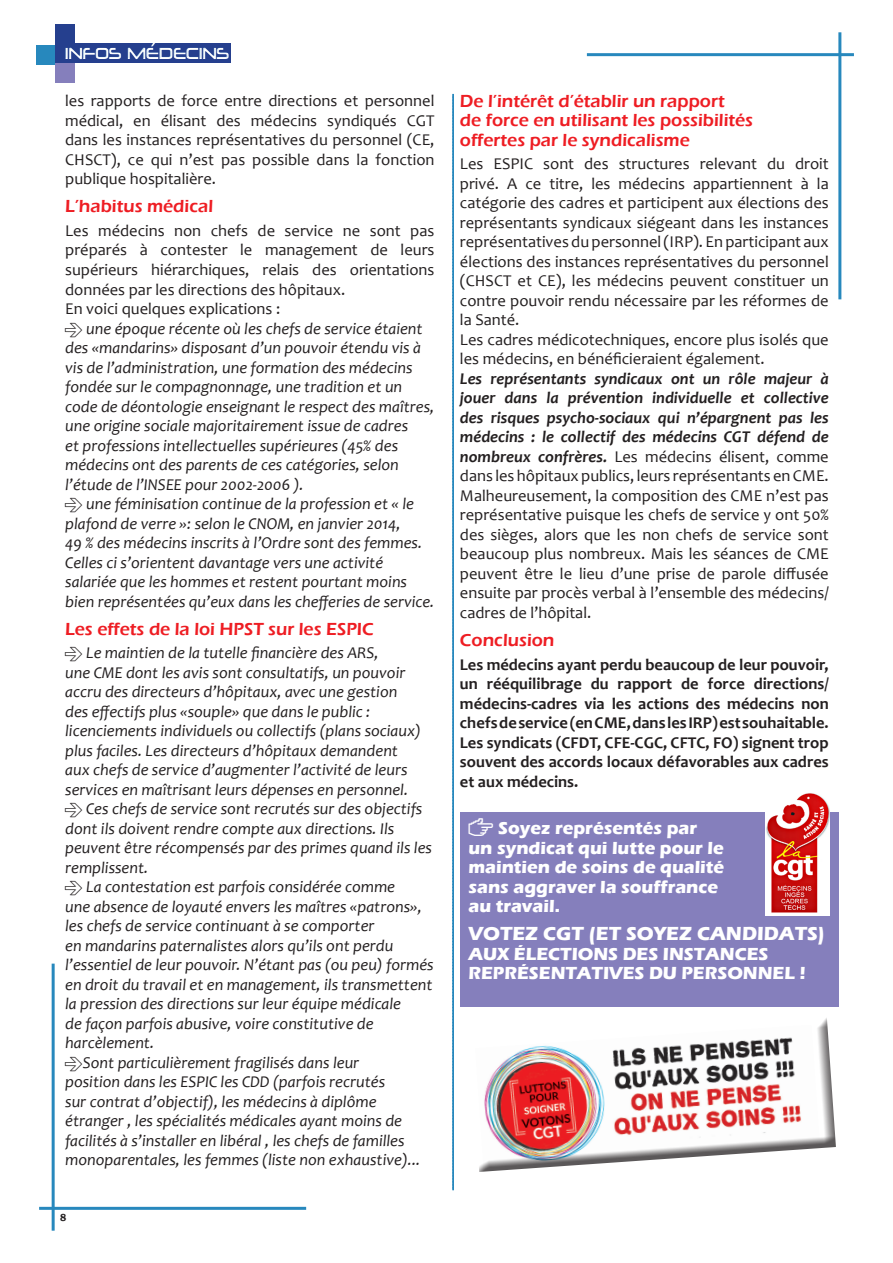
<style>
.page{position:relative;width:893px;height:1263px;background:#fff}
.page>*{position:absolute;margin:0;border:0;box-sizing:border-box;transform-origin:0 0}
.exergue{font:700 19.5px "Eras ITC";color:#fff}
.exergue-2{font:700 18px/19.5px "Eras ITC";color:#fff}
.inter{font:600 18px/19.5px "Eras ITC";color:#ee1d23}
.txt_courant_3_col{font:italic 16.5px/19.5px "Candara";color:#231f20}
.txt_courant_3_col-2{font:16.5px/19.5px "Candara";color:#231f20;text-align:justify}
.txt_courant_3_col-3{font:700 16.5px/19.5px "Candara";color:#231f20;text-align:justify}
.t1{font:16.5px "Neuropolitical Rg";letter-spacing:-.05em;color:#fff}
.t2{font:600 10.5px "Franklin Gothic";color:#231f20}
.s1{font-family:"Arrowstfb";font-style:normal}
.s2{font-weight:700;font-style:italic}
.s3{font-family:"Arrowstfb";font-weight:400;font-size:19.5px}
</style>
<div class="page">
<hr style="left:52px;top:963px;width:3px;height:268px;background:#2788bd">
<hr style="left:39px;top:1207px;width:267px;height:3px;background:#2788bd">
<hr style="left:838px;top:32px;width:3px;height:267px;background:#2788bd">
<hr style="left:587px;top:53px;width:267px;height:3px;background:#2788bd">
<div style="left:461px;top:812px;width:378px;height:194px;background:#857fbc"></div>
<img style="left:765px;top:793px;width:64px;height:123px">
<img style="left:479px;top:1018px;width:357px;height:154px">
<div style="left:36px;top:45px;width:19px;height:19px;background:#2788bd"></div>
<div style="left:55px;top:45px;width:19px;height:19px;background:#857fbc"></div>
<div style="left:55px;top:25px;width:20px;height:19px;background:#253f8e"></div>
<div style="left:55px;top:64px;width:20px;height:19px;background:#857fbc"></div>
<div style="left:55px;top:44px;width:176px;height:19px;background:#253f8e"></div>
<div style="left:61px;top:41px;width:173px;height:23px;background:#253f8e"></div>
<div style="left:61px;top:39px;width:173px;height:22px;background:#2788bd;opacity:.75"></div>
<svg style="left:452px;top:94px;width:2px;height:1096px;background:#3991c2"></svg>
<p class="t1" style="left:64px;top:43px;width:167px">INFOS MÉDECINS</p>
<p class="txt_courant_3_col-2" style="left:65px;top:91px;width:371px">les rapports de force entre directions et personnel médical, en élisant des médecins syndiqués CGT dans les instances représentatives du personnel (CE, CHSCT), ce qui n’est pas possible dans la fonction publique hospitalière.</p>
<p class="inter" style="left:65px;top:197px;width:149px">L’habitus médical</p>
<p class="txt_courant_3_col-2" style="left:65px;top:221px;width:371px">Les médecins non chefs de service ne sont pas préparés à contester le management de leurs supérieurs hiérarchiques, relais des orientations données par les directions des hôpitaux.</p>
<p class="txt_courant_3_col-2" style="left:65px;top:299px;width:216px">En voici quelques explications :</p>
<p class="txt_courant_3_col" style="left:65px;top:318px;width:371px"><span class="s1">W</span> une époque récente où les chefs de service étaient des «mandarins» disposant d’un pouvoir étendu vis à vis de l’administration, une formation des médecins fondée sur le compagnonnage, une tradition et un code de déontologie enseignant le respect des maîtres, une origine sociale majoritairement issue de cadres<br>et professions intellectuelles supérieures (45% des médecins ont des parents de ces catégories, selon l’étude de l’INSEE pour 2002-2006 ).</p>
<p class="txt_courant_3_col" style="left:65px;top:494px;width:371px"><span class="s1">W</span> une féminisation continue de la profession et « le plafond de verre »: selon le CNOM, en janvier 2014,<br>49 % des médecins inscrits à l’Ordre sont des femmes.<br>Celles ci s’orientent davantage vers une activité salariée que les hommes et restent pourtant moins bien représentées qu’eux dans les chefferies de service.</p>
<p class="inter" style="left:65px;top:619px;width:310px">Les effets de la loi HPST sur les ESPIC</p>
<p class="txt_courant_3_col" style="left:65px;top:643px;width:357px"><span class="s1">W</span> Le maintien de la tutelle financière des ARS,<br>une CME dont les avis sont consultatifs, un pouvoir accru des directeurs d’hôpitaux, avec une gestion des effectifs plus «souple» que dans le public : licenciements individuels ou collectifs (plans sociaux) plus faciles. Les directeurs d’hôpitaux demandent aux chefs de service d’augmenter l’activité de leurs services en maîtrisant leurs dépenses en personnel.</p>
<p class="txt_courant_3_col" style="left:65px;top:799px;width:368px"><span class="s1">W</span> Ces chefs de service sont recrutés sur des objectifs dont ils doivent rendre compte aux directions. Ils peuvent être récompensés par des primes quand ils les remplissent.</p>
<p class="txt_courant_3_col" style="left:65px;top:877px;width:370px"><span class="s1">W</span> La contestation est parfois considérée comme<br>une absence de loyauté envers les maîtres «patrons», les chefs de service continuant à se comporter<br>en mandarins paternalistes alors qu’ils ont perdu l’essentiel de leur pouvoir. N’étant pas (ou peu) formés en droit du travail et en management, ils transmettent la pression des directions sur leur équipe médicale<br>de façon parfois abusive, voire constitutive de harcèlement.</p>
<p class="txt_courant_3_col" style="left:65px;top:1052px;width:357px"><span class="s1">W</span>Sont particulièrement fragilisés dans leur<br>position dans les ESPIC les CDD (parfois recrutés<br>sur contrat d’objectif), les médecins à diplôme étranger , les spécialités médicales ayant moins de facilités à s’installer en libéral , les chefs de familles monoparentales, les femmes (liste non exhaustive)...</p>
<p class="t2" style="left:60px;top:1211px;width:8px">8</p>
<p class="inter" style="left:460px;top:91px;width:295px">De l’intérêt d’établir un rapport<br>de force en utilisant les possibilités offertes par le syndicalisme</p>
<p class="txt_courant_3_col-2" style="left:460px;top:154px;width:370px">Les ESPIC sont des structures relevant du droit privé. A ce titre, les médecins appartiennent à la catégorie des cadres et participent aux élections des représentants syndicaux siégeant dans les instances représentatives du personnel (IRP). En participant aux élections des instances représentatives du personnel (CHSCT et CE), les médecins peuvent constituer un contre pouvoir rendu nécessaire par les réformes de la Santé.</p>
<p class="txt_courant_3_col-2" style="left:460px;top:330px;width:370px">Les cadres médicotechniques, encore plus isolés que les médecins, en bénéficieraient également.</p>
<p class="txt_courant_3_col-2" style="left:460px;top:369px;width:370px"><span class="s2">Les représentants syndicaux ont un rôle majeur à jouer dans la prévention individuelle et collective des risques psycho-sociaux qui n’épargnent pas les médecins : le collectif des médecins CGT défend de nombreux confrères.</span> Les médecins élisent, comme dans les hôpitaux publics, leurs représentants en CME.<br>Malheureusement, la composition des CME n’est pas représentative puisque les chefs de service y ont 50% des sièges, alors que les non chefs de service sont beaucoup plus nombreux. Mais les séances de CME peuvent être le lieu d’une prise de parole diffusée ensuite par procès verbal à l’ensemble des médecins/ cadres de l’hôpital.</p>
<p class="inter" style="left:460px;top:630px;width:96px">Conclusion</p>
<p class="txt_courant_3_col-3" style="left:460px;top:654px;width:370px">Les médecins ayant perdu beaucoup de leur pouvoir, un rééquilibrage du rapport de force directions/ médecins-cadres via les actions des médecins non chefs de service (en CME, dans les IRP) est souhaitable.<br>Les syndicats (CFDT, CFE-CGC, CFTC, FO) signent trop souvent des accords locaux défavorables aux cadres et aux médecins.</p>
<p class="exergue-2" style="left:468px;top:818px;width:257px"><span class="s3">A</span> Soyez représentés par un syndicat qui lutte pour le maintien de soins de qualité sans aggraver la souffrance au travail.</p>
<p class="exergue" style="left:468px;top:922px;width:358px">VOTEZ CGT (ET SOYEZ CANDIDATS)</p>
<p class="exergue-2" style="left:468px;top:944px;width:339px">AUX ÉLECTIONS DES INSTANCES<br>REPRÉSENTATIVES DU PERSONNEL !</p>
</div>
